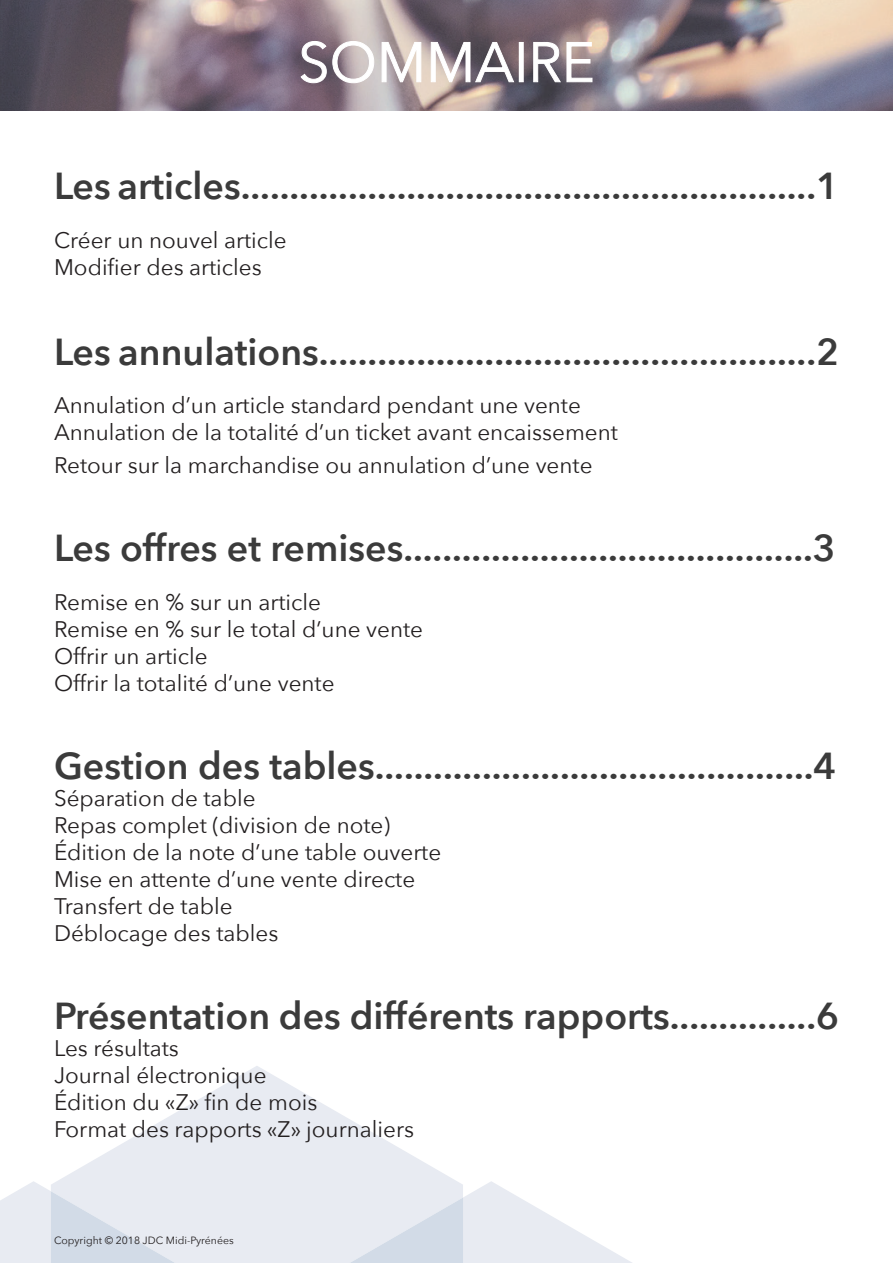
<style>
.page{position:relative;width:893px;height:1263px;background:#fff}
.page>*{position:absolute;margin:0;border:0;box-sizing:border-box;transform-origin:0 0}
.t1{font:55.5px "Avenir Next";color:#fff}
.t2{font:600 37.5px "Avenir Next";color:#3b3b3b}
.t3{font:22.5px "Avenir Next";color:#231f20}
.t4{font:10.5px "Avenir Next";color:#231f20}
</style>
<div class="page">
<svg style="left:58px;top:1066px;width:398px;height:197px;fill:#e8ebf2"></svg>
<svg style="left:350px;top:1181px;width:282px;height:82px"></svg>
<svg style="left:0;top:1181px;width:175px;height:82px;background:#e1e6ee"></svg>
<img style="left:0;top:0;width:893px;height:111px">
<svg style="left:300px;top:41px;width:74px;height:42px;background:#9e929a"></svg>
<svg style="left:381px;top:42px;width:41px;height:41px;background:#ccc1be"></svg>
<svg style="left:430px;top:42px;width:84px;height:41px;background:#8a8086"></svg>
<div style="left:519px;top:42px;width:4px;height:40px;border:1px solid #fff"></div>
<svg style="left:533px;top:42px;width:60px;height:41px;background:#93888e"></svg>
<p class="t1" style="left:298px;top:16px;width:298px">SOMMAIRE</p>
<p class="t2" style="left:54px;top:154px;width:786px">Les articles...........................................................1</p>
<p class="t3" style="left:54px;top:221px;width:234px">Créer un nouvel article</p>
<p class="t3" style="left:54px;top:248px;width:209px">Modifier des articles</p>
<p class="t2" style="left:54px;top:319px;width:786px">Les annulations...................................................2</p>
<p class="t3" style="left:54px;top:386px;width:528px">Annulation d’un article standard pendant une vente</p>
<p class="t3" style="left:54px;top:413px;width:565px">Annulation de la totalité d’un ticket avant encaissement</p>
<p class="t3" style="left:54px;top:446px;width:540px">Retour sur la marchandise ou annulation d’une vente</p>
<p class="t2" style="left:54px;top:516px;width:783px">Les offres et remises..........................................3</p>
<p class="t3" style="left:54px;top:583px;width:268px">Remise en % sur un article</p>
<p class="t3" style="left:54px;top:610px;width:371px">Remise en % sur le total d’une vente</p>
<p class="t3" style="left:54px;top:637px;width:155px">Offrir un article</p>
<p class="t3" style="left:54px;top:664px;width:282px">Offrir la totalité d’une vente</p>
<p class="t2" style="left:54px;top:733px;width:784px">Gestion des tables.............................................4</p>
<p class="t3" style="left:54px;top:779px;width:203px">Séparation de table</p>
<p class="t3" style="left:54px;top:806px;width:338px">Repas complet (division de note)</p>
<p class="t3" style="left:54px;top:833px;width:389px">Édition de la note d’une table ouverte</p>
<p class="t3" style="left:54px;top:860px;width:363px">Mise en attente d’une vente directe</p>
<p class="t3" style="left:54px;top:887px;width:180px">Transfert de table</p>
<p class="t3" style="left:54px;top:914px;width:226px">Déblocage des tables</p>
<p class="t2" style="left:54px;top:984px;width:786px">Présentation des différents rapports...............6</p>
<p class="t3" style="left:54px;top:1029px;width:126px">Les résultats</p>
<p class="t3" style="left:54px;top:1056px;width:214px">Journal électronique</p>
<p class="t3" style="left:54px;top:1083px;width:265px">Édition du «Z» fin de mois</p>
<p class="t3" style="left:54px;top:1110px;width:362px">Format des rapports «Z» journaliers</p>
<p class="t4" style="left:54px;top:1231px;width:181px">Copyright © 2018 JDC Midi-Pyrénées</p>
</div>
